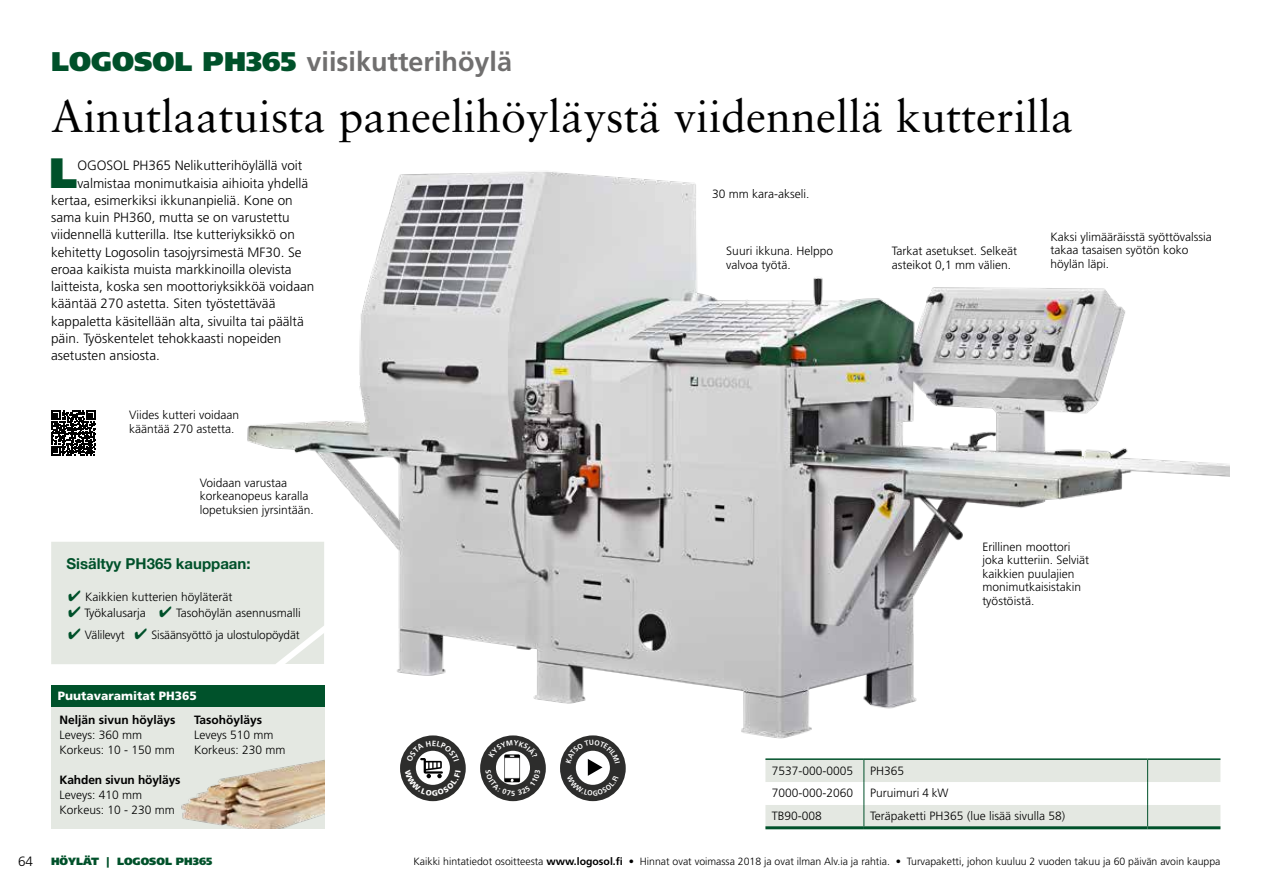
<style>
.page{position:relative;width:1263px;height:893px;background:#fff}
.page>*{position:absolute;margin:0;border:0;box-sizing:border-box;transform-origin:0 0}
.t1{font:45px "Sabon";color:#000}
.t2{font:900 42.45px "Frutiger LT Std";color:#00512a}
.t3{font:700 27px "Frutiger LT Std";color:#706f6f}
.t4{font:700 15px "Helvetica Neue";color:#00512a}
.t5{font:300 13.5px "Frutiger LT Std";color:#000}
.t6{font:300 12px/13.5px "Frutiger LT Std";color:#000}
.t7{font:700 12px "Frutiger LT Std";color:#000}
.t8{font:900 12px "Frutiger LT Std";color:#fff}
.t9{font:300 10.5px "Frutiger LT Std";color:#000}
.t10{font:900 10.5px "Frutiger LT Std";color:#00512a}
.s1{font-weight:900;color:#00512a}
.s2{color:#00512a}
.s3{font-weight:700}
</style>
<div class="page">
<img style="left:247px;top:171px;width:983px;height:600px">
<div style="left:51px;top:707px;width:273px;height:122px;background:#e4e8e2"></div>
<div style="left:51px;top:685px;width:273px;height:22px;background:#00522b"></div>
<img style="left:181px;top:760px;width:143px;height:69px">
<hr style="left:765px;top:758px;width:99px;height:2px;background:#00512a">
<hr style="left:864px;top:758px;width:284px;height:2px;background:#00512a">
<hr style="left:1148px;top:758px;width:72px;height:2px;background:#00512a">
<svg style="left:765px;top:759px;width:455px;height:67px"></svg>
<hr style="left:765px;top:826px;width:99px;height:3px;background:#00512a">
<hr style="left:864px;top:826px;width:284px;height:3px;background:#00512a">
<hr style="left:1148px;top:826px;width:72px;height:3px;background:#00512a">
<div style="left:51px;top:542px;width:273px;height:122px;background:#e4e8e2"></div>
<svg style="left:400px;top:735px;width:66px;height:66px"></svg>
<div style="left:480px;top:735px;width:66px;height:66px;background:#2d2d2c;border-radius:50%"></div>
<div style="left:496px;top:751px;width:34px;height:34px;background:#fff;border-radius:50%"></div>
<img style="left:504px;top:758px;width:16px;height:12px">
<div style="left:560px;top:735px;width:66px;height:66px;background:#2d2d2c;border-radius:50%"></div>
<svg style="left:51px;top:410px;width:45px;height:46px"></svg>
<svg style="left:51px;top:411px;width:45px;height:44px"></svg>
<svg style="left:405px;top:740px;width:56px;height:56px"></svg>
<svg style="left:489px;top:740px;width:49px;height:18px"></svg>
<svg style="left:486px;top:770px;width:54px;height:26px"></svg>
<svg style="left:566px;top:740px;width:54px;height:56px"></svg>
<h3 class="t3" style="left:51px;top:46px;width:463px"><span class="s1">LOGOSOL PH365</span> viisikutterihöylä</h3>
<h1 class="t1" style="left:51px;top:89px;width:1024px">Ainutlaatuista paneelihöyläystä viidennellä kutterilla</h1>
<h2 class="t2" style="left:49px;top:147px;width:30px">L</h2>
<p class="t5" style="left:77px;top:158px;width:226px">OGOSOL PH365 Nelikutterihöylällä voit</p>
<p class="t5" style="left:77px;top:175px;width:232px">valmistaa monimutkaisia aihioita yhdellä</p>
<p class="t5" style="left:51px;top:193px;width:243px">kertaa, esimerkiksi ikkunanpieliä. Kone on</p>
<p class="t5" style="left:51px;top:210px;width:240px">sama kuin PH360, mutta se on varustettu</p>
<p class="t5" style="left:51px;top:227px;width:245px">viidennellä kutterilla. Itse kutteriyksikkö on</p>
<p class="t5" style="left:51px;top:244px;width:252px">kehitetty Logosolin tasojyrsimestä MF30. Se</p>
<p class="t5" style="left:51px;top:262px;width:242px">eroaa kaikista muista markkinoilla olevista</p>
<p class="t5" style="left:51px;top:279px;width:265px">laitteista, koska sen moottoriyksikköä voidaan</p>
<p class="t5" style="left:51px;top:296px;width:226px">kääntää 270 astetta. Siten työstettävää</p>
<p class="t5" style="left:51px;top:313px;width:254px">kappaletta käsitellään alta, sivuilta tai päältä</p>
<p class="t5" style="left:51px;top:331px;width:232px">päin. Työskentelet tehokkaasti nopeiden</p>
<p class="t5" style="left:51px;top:348px;width:110px">asetusten ansiosta.</p>
<p class="t6" style="left:712px;top:187px;width:99px">30 mm kara-akseli.</p>
<p class="t6" style="left:1050px;top:230px;width:163px">Kaksi ylimääräisstä syöttövalssia takaa tasaisen syötön koko höylän läpi.</p>
<p class="t6" style="left:726px;top:244px;width:108px">Suuri ikkuna. Helppo valvoa työtä.</p>
<p class="t6" style="left:892px;top:244px;width:127px">Tarkat asetukset. Selkeät asteikot 0,1 mm välien.</p>
<p class="t6" style="left:129px;top:408px;width:112px">Viides kutteri voidaan kääntää 270 astetta.</p>
<p class="t6" style="left:200px;top:476px;width:116px">Voidaan varustaa korkeanopeus karalla lopetuksien jyrsintään.</p>
<p class="t4" style="left:66px;top:551px;width:186px">Sisältyy PH365 kauppaan:</p>
<p class="t6" style="left:68px;top:590px;width:166px"><span class="s2">✔</span> Kaikkien kutterien höyläterät</p>
<p class="t6" style="left:68px;top:606px;width:234px"><span class="s2">✔</span> Työkalusarja <span class="s2">✔</span> Tasohöylän asennusmalli</p>
<p class="t6" style="left:68px;top:628px;width:233px"><span class="s2">✔</span> Välilevyt <span class="s2">✔</span> Sisäänsyöttö ja ulostulopöydät</p>
<p class="t8" style="left:58px;top:689px;width:141px">Puutavaramitat PH365</p>
<p class="t7" style="left:60px;top:713px;width:118px">Neljän sivun höyläys</p>
<p class="t6" style="left:60px;top:728px;width:117px;line-height:15px">Leveys: 360 mm<br>Korkeus: 10 - 150 mm</p>
<p class="t7" style="left:60px;top:773px;width:123px">Kahden sivun höyläys</p>
<p class="t6" style="left:60px;top:788px;width:117px;line-height:15px">Leveys: 410 mm<br>Korkeus: 10 - 230 mm</p>
<p class="t7" style="left:194px;top:713px;width:70px">Tasohöyläys</p>
<p class="t6" style="left:194px;top:728px;width:93px;line-height:15px">Leveys 510 mm<br>Korkeus: 230 mm</p>
<p class="t6" style="left:982px;top:540px;width:108px">Erillinen moottori joka kutteriin. Selviät kaikkien puulajien monimutkaisistakin työstöistä.</p>
<p class="t6" style="left:772px;top:764px;width:83px">7537-000-0005</p>
<p class="t6" style="left:870px;top:764px;width:36px">PH365</p>
<p class="t6" style="left:772px;top:787px;width:83px">7000-000-2060</p>
<p class="t6" style="left:870px;top:787px;width:80px">Puruimuri 4 kW</p>
<p class="t6" style="left:772px;top:810px;width:52px">TB90-008</p>
<p class="t6" style="left:870px;top:810px;width:196px">Teräpaketti PH365 (lue lisää sivulla 58)</p>
<p class="t10" style="left:51px;top:855px;width:163px">HÖYLÄT | LOGOSOL PH365</p>
<p class="t5" style="left:18px;top:854px;width:17px">64</p>
<p class="t9" style="left:413px;top:855px;width:808px">Kaikki hintatiedot osoitteesta <span class="s3">www.logosol.fi</span> • Hinnat ovat voimassa 2018 ja ovat ilman Alv.ia ja rahtia. • Turvapaketti, johon kuuluu 2 vuoden takuu ja 60 päivän avoin kauppa</p>
<p class="t10" style="left:60px;top:855px;width:42px">YV AR</p>
<p class="t10" style="left:118px;top:855px;width:40px">PH360</p>
</div>
